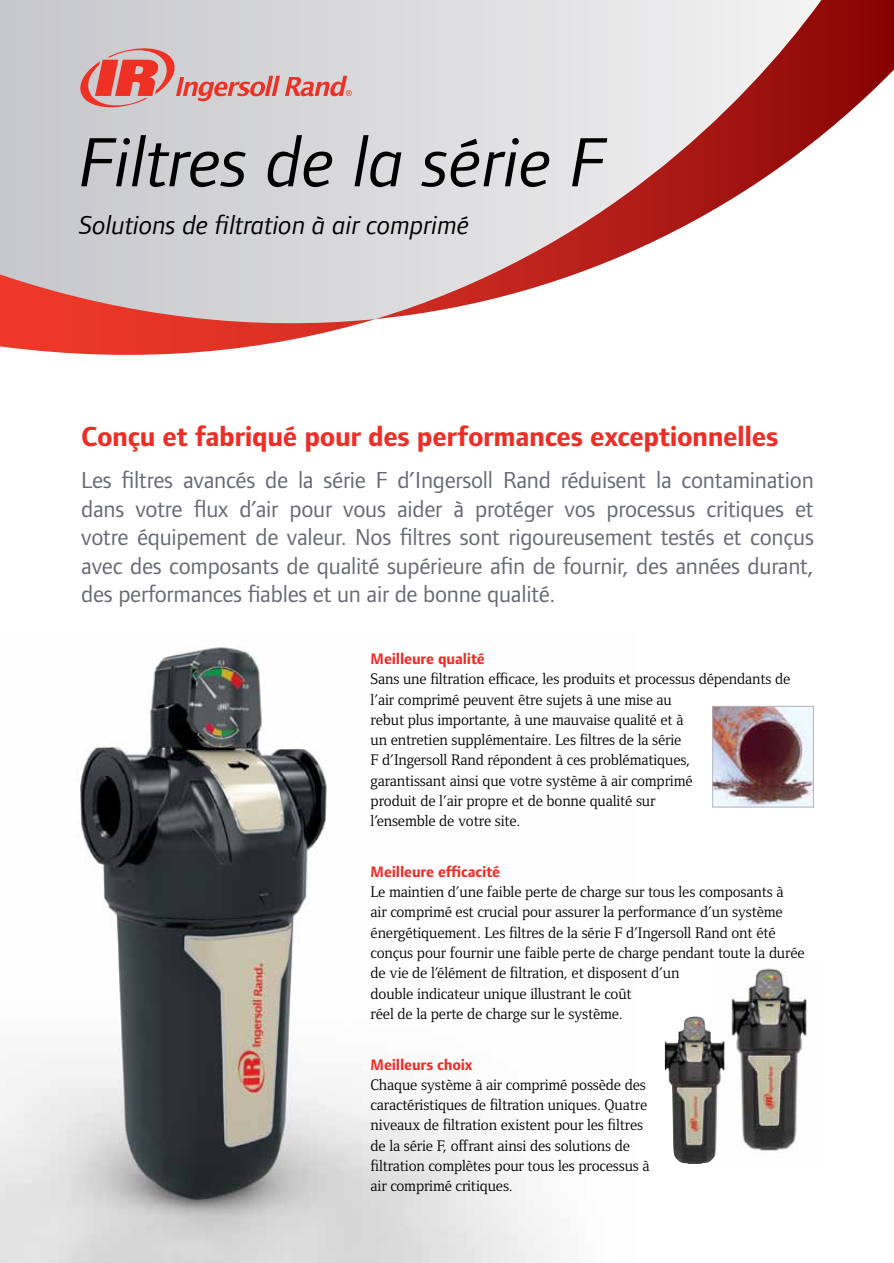
<style>
.page{position:relative;width:894px;height:1263px;background:#fff}
.page>*{position:absolute;margin:0;border:0;box-sizing:border-box;transform-origin:0 0}
.t1{font:italic 72px "Foundry Form Sans";color:#000}
.t2{font:700 28.5px "Foundry Form Sans";letter-spacing:-.015em;color:#ee2e26}
.t3{font:italic 27px "Foundry Form Sans";color:#000}
.t4{font:24px/28.5px "Foundry Form Sans";letter-spacing:-.01em;color:#696b73;text-align:justify}
.t5{font:15.75px/20.2px "Foundry Form Serif";letter-spacing:-.01em;color:#000}
.t6{font:700 15.75px "Foundry Form Sans";letter-spacing:-.01em;color:#ee2e26}
</style>
<div class="page">
<img style="left:0;top:646px;width:552px;height:617px">
<img style="left:714px;top:708px;width:97px;height:97px">
<div style="left:712px;top:706px;width:101px;height:101px;border:1px solid #b3b5c0"></div>
<img style="left:724px;top:968px;width:83px;height:183px">
<img style="left:664px;top:1016px;width:60px;height:148px">
<svg style="left:0;top:0;width:893px;height:355px"></svg>
<svg style="left:79px;top:44px;width:272px;height:67px;background:#d8afae"></svg>
<h1 class="t1" style="left:79px;top:122px;width:527px">Filtres de la série F</h1>
<h3 class="t3" style="left:79px;top:210px;width:391px">Solutions de filtration à air comprimé</h3>
<h2 class="t2" style="left:81px;top:419px;width:698px">Conçu et fabriqué pour des performances exceptionnelles</h2>
<p class="t4" style="left:81px;top:466px;width:734px">Les filtres avancés de la série F d’Ingersoll Rand réduisent la contamination dans votre flux d’air pour vous aider à protéger vos processus critiques et votre équipement de valeur. Nos filtres sont rigoureusement testés et conçus avec des composants de qualité supérieure afin de fournir, des années durant, des performances fiables et un air de bonne qualité.</p>
<p class="t6" style="left:370px;top:649px;width:116px">Meilleure qualité</p>
<p class="t5" style="left:370px;top:669px;width:421px">Sans une filtration efficace, les produits et processus dépendants de l’air comprimé peuvent être sujets à une mise au<br>rebut plus importante, à une mauvaise qualité et à<br>un entretien supplémentaire. Les filtres de la série<br>F d’Ingersoll Rand répondent à ces problématiques,<br>garantissant ainsi que votre système à air comprimé<br>produit de l’air propre et de bonne qualité sur<br>l’ensemble de votre site.</p>
<p class="t6" style="left:370px;top:862px;width:131px">Meilleure efficacité</p>
<p class="t5" style="left:370px;top:882px;width:435px">Le maintien d’une faible perte de charge sur tous les composants à<br>air comprimé est crucial pour assurer la performance d’un système énergétiquement. Les filtres de la série F d’Ingersoll Rand ont été conçus pour fournir une faible perte de charge pendant toute la durée de vie de l’élément de filtration, et disposent d’un<br>double indicateur unique illustrant le coût<br>réel de la perte de charge sur le système.</p>
<p class="t6" style="left:370px;top:1055px;width:103px">Meilleurs choix</p>
<p class="t5" style="left:370px;top:1074px;width:280px">Chaque système à air comprimé possède des caractéristiques de filtration uniques. Quatre niveaux de filtration existent pour les filtres de la série F, offrant ainsi des solutions de filtration complètes pour tous les processus à air comprimé critiques.</p>
</div>
